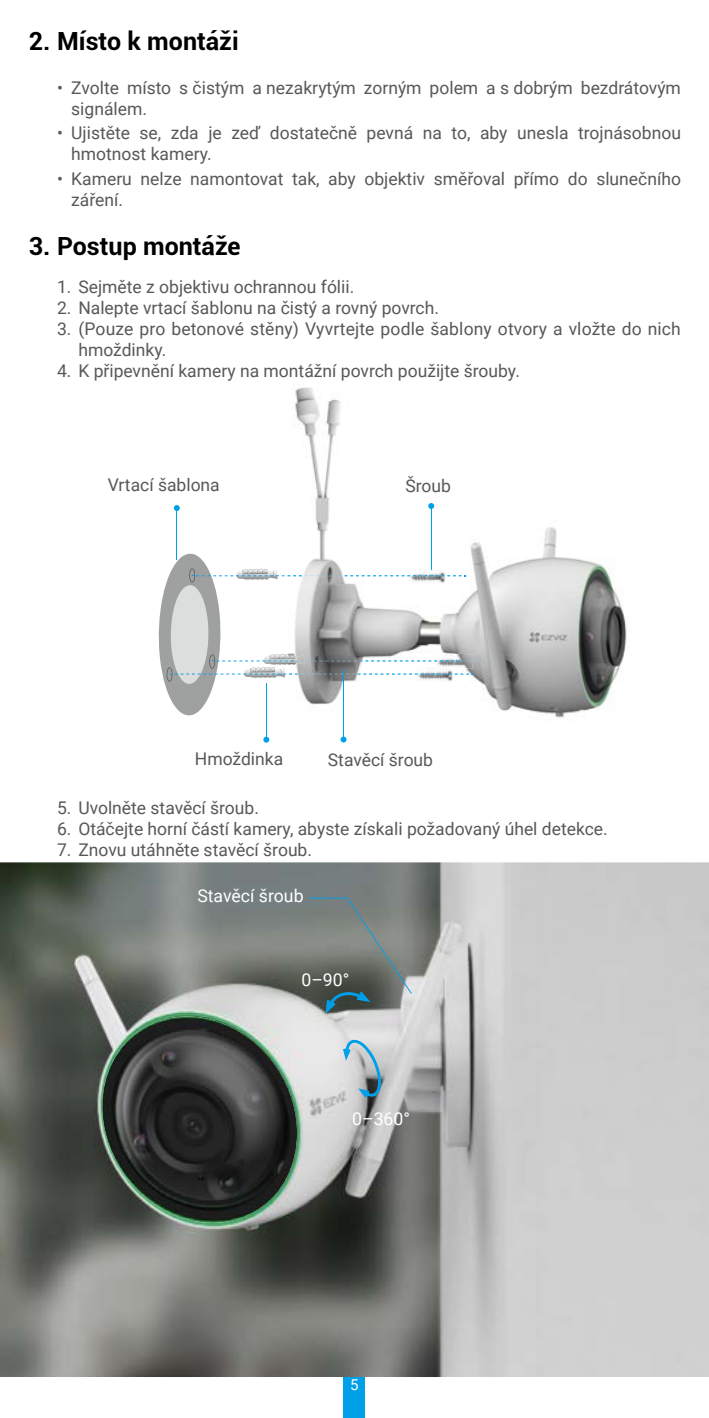
<style>
.page{position:relative;width:709px;height:1418px;background:#fff}
.page>*{position:absolute;margin:0;border:0;box-sizing:border-box;transform-origin:0 0}
.t1{font:700 25px "Roboto";color:#000}
.t2{font:17.75px "Roboto";color:#fff}
.t3{font:17.5px/21px "Roboto";color:#595757}
.t4{font:15px "Roboto";color:#fff}
</style>
<div class="page">
<div style="left:344px;top:1376px;width:21px;height:41px;background:#00a0e9"></div>
<img style="left:295px;top:387px;width:46px;height:133px">
<img style="left:472px;top:527px;width:155px;height:191px">
<img style="left:316px;top:520px;width:13px;height:24px">
<svg style="left:158px;top:544px;width:335px;height:174px"></svg>
<img style="left:291px;top:660px;width:197px;height:1px">
<hr style="left:431px;top:505px;width:1px;height:64px;background:#00a0e9">
<svg style="left:428px;top:503px;width:6px;height:6px"></svg>
<hr style="left:176px;top:506px;width:1px;height:54px;background:#00a0e9">
<svg style="left:174px;top:505px;width:6px;height:6px"></svg>
<hr style="left:266px;top:683px;width:1px;height:53px;background:#00a0e9">
<svg style="left:263px;top:736px;width:6px;height:6px"></svg>
<svg style="left:340px;top:736px;width:6px;height:6px"></svg>
<hr style="left:343px;top:670px;width:1px;height:66px;background:#00a0e9">
<img style="left:0;top:862px;width:709px;height:514px">
<img style="left:102px;top:1016px;width:195px;height:206px">
<svg style="left:343px;top:1039px;width:38px;height:58px;background:#a2bac5"></svg>
<svg style="left:309px;top:897px;width:103px;height:116px;background:#717a77"></svg>
<h1 class="t1" style="left:29px;top:23px;width:211px">2. Místo k montáži</h1>
<p class="t3" style="left:71px;top:76px;width:611px;text-indent:-14px">• Zvolte místo s čistým a nezakrytým zorným polem a s dobrým bezdrátovým signálem.</p>
<p class="t3" style="left:71px;top:122px;width:611px;text-indent:-14px">• Ujistěte se, zda je zeď dostatečně pevná na to, aby unesla trojnásobnou hmotnost kamery.</p>
<p class="t3" style="left:71px;top:167px;width:611px;text-indent:-14px">• Kameru nelze namontovat tak, aby objektiv směřoval přímo do slunečního záření.</p>
<h1 class="t1" style="left:29px;top:229px;width:213px">3. Postup montáže</h1>
<p class="t3" style="left:57px;top:275px;width:299px">1. Sejměte z objektivu ochrannou fólii.</p>
<p class="t3" style="left:57px;top:296px;width:383px">2. Nalepte vrtací šablonu na čistý a rovný povrch.</p>
<p class="t3" style="left:78px;top:317px;width:604px;text-indent:-21px">3. (Pouze pro betonové stěny) Vyvrtejte podle šablony otvory a vložte do nich hmoždinky.</p>
<p class="t3" style="left:57px;top:359px;width:464px">4. K připevnění kamery na montážní povrch použijte šrouby.</p>
<p class="t3" style="left:108px;top:474px;width:114px">Vrtací šablona</p>
<p class="t3" style="left:405px;top:475px;width:47px">Šroub</p>
<p class="t3" style="left:195px;top:748px;width:90px">Hmoždinka</p>
<p class="t3" style="left:328px;top:749px;width:107px">Stavěcí šroub</p>
<p class="t3" style="left:57px;top:796px;width:203px">5. Uvolněte stavěcí šroub.</p>
<p class="t3" style="left:57px;top:817px;width:552px">6. Otáčejte horní částí kamery, abyste získali požadovaný úhel detekce.</p>
<p class="t3" style="left:57px;top:838px;width:256px">7. Znovu utáhněte stavěcí šroub.</p>
<p class="t2" style="left:197px;top:883px;width:108px">Stavěcí šroub</p>
<p class="t2" style="left:301px;top:967px;width:50px">0–90°</p>
<p class="t2" style="left:352px;top:1105px;width:59px">0–360°</p>
<p class="t4" style="left:350px;top:1373px;width:10px">5</p>
</div>
